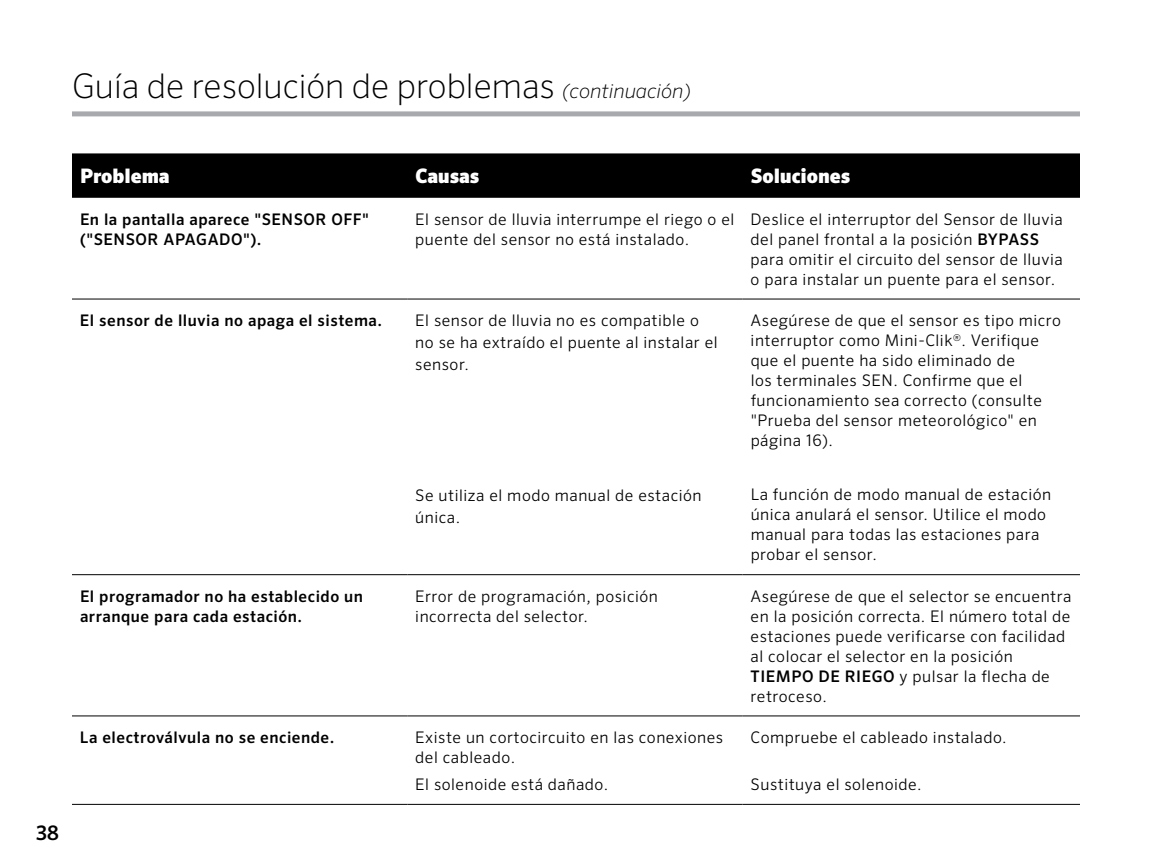
<style>
.page{position:relative;width:1152px;height:864px;background:#fff}
.page>*{position:absolute;margin:0;border:0;box-sizing:border-box;transform-origin:0 0}
.t1{font:200 34px "Sero Pro";color:#000}
.t2{font:900 20px "Sero Pro";color:#fff}
.t3{font:500 20px "Sero Pro";color:#000}
.t4{font:300 16px/20px "Sero Pro";letter-spacing:.035em;color:#000}
.t5{font:500 16px/20px "Sero Pro";letter-spacing:.035em;color:#000}
.s1{font-style:italic;font-size:20px}
.s2{font-weight:500}
</style>
<div class="page">
<div style="left:72px;top:111px;width:1008px;height:5px;background:#a7a9ac"></div>
<div style="left:72px;top:153px;width:1008px;height:45px;background:#000"></div>
<hr style="left:72px;top:299px;width:335px;height:1px;background:#000">
<hr style="left:407px;top:299px;width:336px;height:1px;background:#000">
<hr style="left:743px;top:299px;width:337px;height:1px;background:#000">
<hr style="left:72px;top:574px;width:335px;height:1px;background:#000">
<hr style="left:407px;top:574px;width:336px;height:1px;background:#000">
<hr style="left:743px;top:574px;width:337px;height:1px;background:#000">
<hr style="left:72px;top:716px;width:335px;height:1px;background:#000">
<hr style="left:407px;top:716px;width:336px;height:1px;background:#000">
<hr style="left:743px;top:716px;width:337px;height:1px;background:#000">
<hr style="left:72px;top:804px;width:335px;height:1px;background:#000">
<hr style="left:407px;top:804px;width:336px;height:1px;background:#000">
<hr style="left:743px;top:804px;width:337px;height:1px;background:#000">
<h1 class="t1" style="left:72px;top:66px;width:620px">Guía de resolución de problemas <span class="s1">(continuación)</span></h1>
<p class="t3" style="left:36px;top:820px;width:24px">38</p>
<p class="t2" style="left:80px;top:164px;width:91px">Problema</p>
<p class="t2" style="left:415px;top:164px;width:66px">Causas</p>
<p class="t2" style="left:751px;top:164px;width:101px">Soluciones</p>
<p class="t5" style="left:80px;top:209px;width:290px">En la pantalla aparece "SENSOR OFF" ("SENSOR APAGADO").</p>
<p class="t4" style="left:415px;top:209px;width:321px">El sensor de lluvia interrumpe el riego o el puente del sensor no está instalado.</p>
<p class="t4" style="left:751px;top:209px;width:314px">Deslice el interruptor del Sensor de lluvia del panel frontal a la posición <span class="s2">BYPASS </span>para omitir el circuito del sensor de lluvia o para instalar un puente para el sensor.</p>
<p class="t5" style="left:80px;top:310px;width:304px">El sensor de lluvia no apaga el sistema.</p>
<p class="t4" style="left:415px;top:309px;width:304px;line-height:22px">El sensor de lluvia no es compatible o no se ha extraído el puente al instalar el sensor.</p>
<p class="t4" style="left:751px;top:310px;width:312px">Asegúrese de que el sensor es tipo micro interruptor como Mini-Clik<sup>®</sup>. Verifique que el puente ha sido eliminado de<br>los terminales SEN. Confirme que el funcionamiento sea correcto (consulte "Prueba del sensor meteorológico" en página 16).</p>
<p class="t4" style="left:751px;top:484px;width:302px">La función de modo manual de estación única anulará el sensor. Utilice el modo manual para todas las estaciones para probar el sensor.</p>
<p class="t4" style="left:415px;top:484px;width:288px;line-height:22px">Se utiliza el modo manual de estación única.</p>
<p class="t5" style="left:80px;top:586px;width:285px">El programador no ha establecido un arranque para cada estación.</p>
<p class="t4" style="left:415px;top:586px;width:244px">Error de programación, posición incorrecta del selector.</p>
<p class="t4" style="left:751px;top:586px;width:322px">Asegúrese de que el selector se encuentra en la posición correcta. El número total de estaciones puede verificarse con facilidad al colocar el selector en la posición <span class="s2">TIEMPO DE RIEGO</span> y pulsar la flecha de retroceso.</p>
<p class="t5" style="left:80px;top:727px;width:256px">La electroválvula no se enciende.</p>
<p class="t4" style="left:415px;top:727px;width:309px">Existe un cortocircuito en las conexiones del cableado.</p>
<p class="t4" style="left:415px;top:774px;width:195px">El solenoide está dañado.</p>
<p class="t4" style="left:751px;top:727px;width:258px">Compruebe el cableado instalado.</p>
<p class="t4" style="left:751px;top:774px;width:173px">Sustituya el solenoide.</p>
</div>
